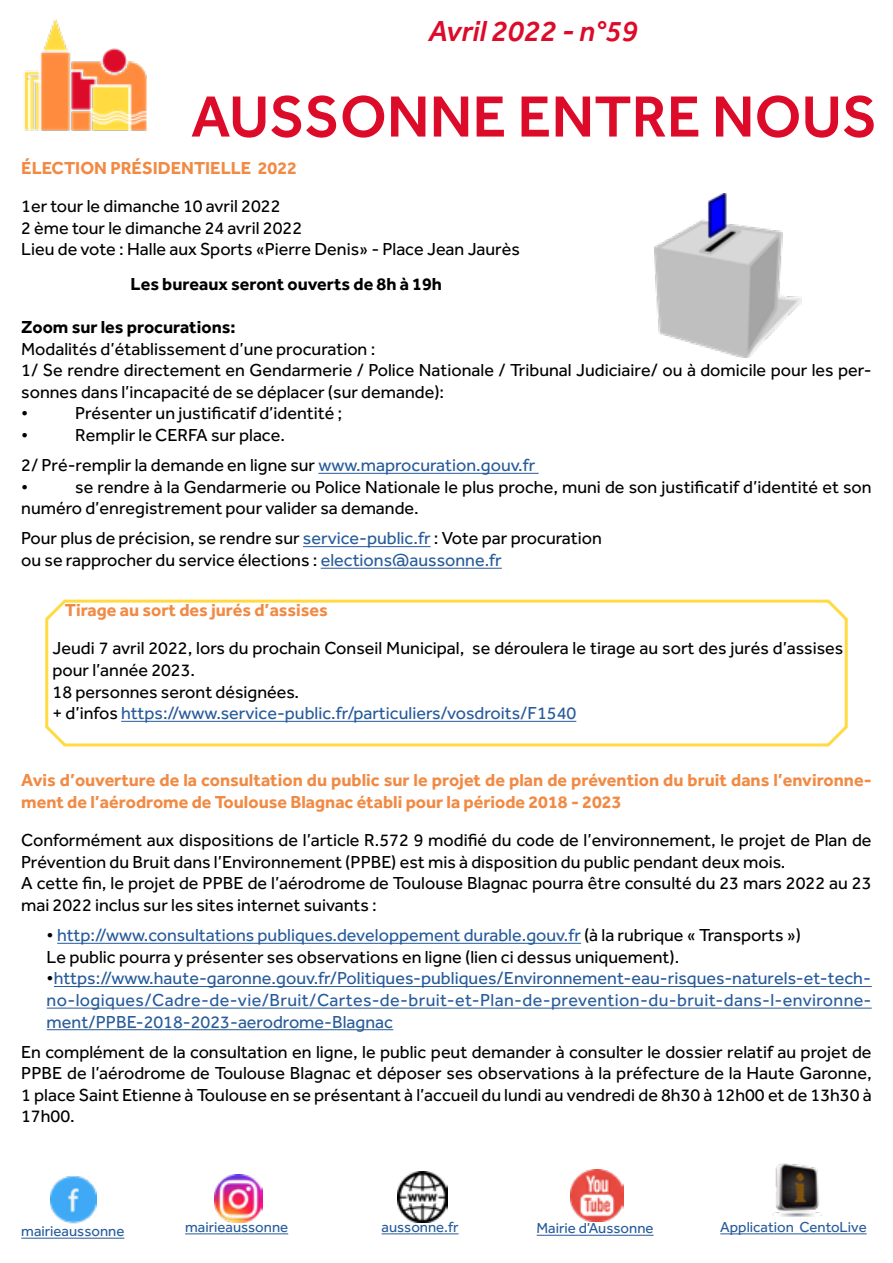
<style>
.page{position:relative;width:893px;height:1263px;background:#fff}
.page>*{position:absolute;margin:0;border:0;box-sizing:border-box;transform-origin:0 0}
.t1{font:500 60px "Effra";color:#dd0b2a}
.t2{font:italic 500 30px "Effra";color:#dd0b2a}
.t3{font:18px/21.6px "Effra";color:#000}
.t4{font:18px/21.6px "Effra";color:#275b9b;text-align:justify}
.t5{font:700 18px/21.6px "Effra";color:#f18a44}
.t6{font:700 18px "Effra";color:#000}
.t7{font:15px "Effra";color:#275b9b}
.s1{color:#275b9b}
.s2{color:#000}
</style>
<div class="page">
<img style="left:24px;top:19px;width:123px;height:112px">
<hr style="left:318px;top:473px;width:221px;height:1px;background:#275b9b">
<hr style="left:303px;top:546px;width:128px;height:1px;background:#275b9b">
<hr style="left:321px;top:568px;width:181px;height:1px;background:#275b9b">
<img style="left:772px;top:1163px;width:50px;height:54px">
<img style="left:51px;top:1177px;width:45px;height:47px">
<img style="left:571px;top:1169px;width:52px;height:53px">
<img style="left:215px;top:1174px;width:48px;height:48px">
<img style="left:397px;top:1172px;width:50px;height:50px">
<hr style="left:21px;top:1238px;width:103px;height:1px;background:#275b9b">
<hr style="left:185px;top:1233px;width:103px;height:1px;background:#275b9b">
<hr style="left:382px;top:1233px;width:77px;height:1px;background:#275b9b">
<hr style="left:537px;top:1235px;width:116px;height:1px;background:#275b9b">
<hr style="left:720px;top:1233px;width:147px;height:1px;background:#275b9b">
<svg style="left:45px;top:599px;width:803px;height:148px"></svg>
<img style="left:655px;top:194px;width:146px;height:163px">
<hr style="left:57px;top:943px;width:524px;height:1px;background:#275b9b">
<hr style="left:54px;top:986px;width:818px;height:1px;background:#275b9b">
<hr style="left:47px;top:1008px;width:825px;height:1px;background:#275b9b">
<hr style="left:47px;top:1029px;width:346px;height:1px;background:#275b9b">
<h2 class="t2" style="left:429px;top:13px;width:211px">Avril 2022 - n°59</h2>
<h1 class="t1" style="left:191px;top:81px;width:688px">AUSSONNE ENTRE NOUS</h1>
<p class="t5" style="left:21px;top:156px;width:277px">ÉLECTION PRÉSIDENTIELLE 2022</p>
<p class="t3" style="left:21px;top:195px;width:500px">1er tour le dimanche 10 avril 2022<br>2 ème tour le dimanche 24 avril 2022<br>Lieu de vote : Halle aux Sports «Pierre Denis» - Place Jean Jaurès</p>
<p class="t6" style="left:131px;top:273px;width:313px">Les bureaux seront ouverts de 8h à 19h</p>
<p class="t6" style="left:21px;top:316px;width:216px">Zoom sur les procurations:</p>
<p class="t3" style="left:21px;top:338px;width:852px">Modalités d’établissement d’une procuration :<br>1/ Se rendre directement en Gendarmerie / Police Nationale / Tribunal Judiciaire/ ou à domicile pour les per&shy;sonnes dans l’incapacité de se déplacer (sur demande):<br>•</p>
<p class="t3" style="left:75px;top:402px;width:269px">Présenter un justificatif d’identité ;</p>
<p class="t3" style="left:21px;top:420px;width:516px;line-height:30.2px;text-indent:54px">Remplir le CERFA sur place.<br>2/ Pré-remplir la demande en ligne sur <span class="s1">www.maprocuration.gouv.fr</span></p>
<p class="t3" style="left:21px;top:476px;width:9px">•</p>
<p class="t3" style="left:21px;top:424px;width:9px">•</p>
<p class="t3" style="left:21px;top:476px;width:852px;text-indent:54px">se rendre à la Gendarmerie ou Police Nationale le plus proche, muni de son justificatif d’identité et son numéro d’enregistrement pour valider sa demande.</p>
<p class="t3" style="left:21px;top:527px;width:582px">Pour plus de précision, se rendre sur <span class="s1">service-public.fr</span> : Vote par procuration ou se rapprocher du service élections : <span class="s1">elections@aussonne.fr</span></p>
<p class="t5" style="left:65px;top:598px;width:265px">Tirage au sort des jurés d’assises</p>
<p class="t3" style="left:53px;top:637px;width:792px">Jeudi 7 avril 2022, lors du prochain Conseil Municipal, se déroulera le tirage au sort des jurés d’assises pour l’année 2023.<br>18 personnes seront désignées.<br>+ d’infos <span class="s1">https://www.service-public.fr/particuliers/vosdroits/F1540</span></p>
<p class="t5" style="left:21px;top:769px;width:852px">Avis d’ouverture de la consultation du public sur le projet de plan de prévention du bruit dans l’environne&shy;ment de l’aérodrome de Toulouse Blagnac établi pour la période 2018 - 2023</p>
<p class="t3" style="left:21px;top:829px;width:852px">Conformément aux dispositions de l’article R.572 9 modifié du code de l’environnement, le projet de Plan de Prévention du Bruit dans l’Environnement (PPBE) est mis à disposition du public pendant deux mois.<br>A cette fin, le projet de PPBE de l’aérodrome de Toulouse Blagnac pourra être consulté du 23 mars 2022 au 23 mai 2022 inclus sur les sites internet suivants :</p>
<p class="t3" style="left:47px;top:924px;width:756px">• <span class="s1">http://www.consultations publiques.developpement durable.gouv.fr</span> (à la rubrique « Transports »)<br>Le public pourra y présenter ses observations en ligne (lien ci dessus uniquement).</p>
<p class="t4" style="left:47px;top:967px;width:826px"><span class="s2">•</span>https://www.haute-garonne.gouv.fr/Politiques-publiques/Environnement-eau-risques-naturels-et-tech&shy;no-logiques/Cadre-de-vie/Bruit/Cartes-de-bruit-et-Plan-de-prevention-du-bruit-dans-l-environne&shy;ment/PPBE-2018-2023-aerodrome-Blagnac</p>
<p class="t3" style="left:21px;top:1040px;width:852px;text-align:justify">En complément de la consultation en ligne, le public peut demander à consulter le dossier relatif au projet de PPBE de l’aérodrome de Toulouse Blagnac et déposer ses observations à la préfecture de la Haute Garonne, 1 place Saint Etienne à Toulouse en se présentant à l’accueil du lundi au vendredi de 8h30 à 12h00 et de 13h30 à 17h00.</p>
<p class="t7" style="left:21px;top:1222px;width:105px">mairieaussonne</p>
<p class="t7" style="left:185px;top:1218px;width:105px">mairieaussonne</p>
<p class="t7" style="left:382px;top:1218px;width:78px">aussonne.fr</p>
<p class="t7" style="left:537px;top:1219px;width:118px">Mairie d’Aussonne</p>
<p class="t7" style="left:720px;top:1218px;width:148px">Application CentoLive</p>
</div>
